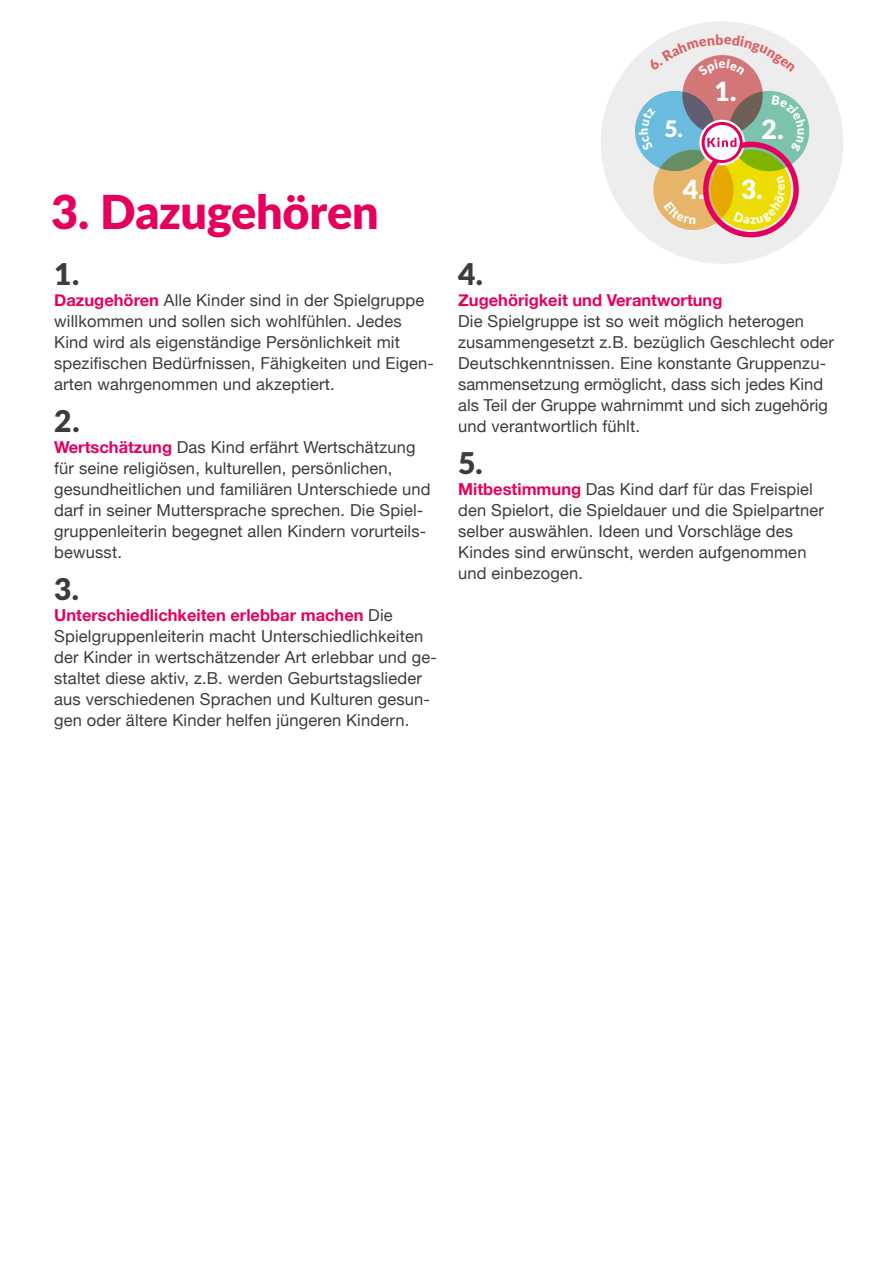
<style>
.page{position:relative;width:893px;height:1263px;background:#fff}
.page>*{position:absolute;margin:0;border:0;box-sizing:border-box;transform-origin:0 0}
.t1{font:900 46.8px "Lato";letter-spacing:-.01em;color:#e6005d}
.t2{font:900 30px "Lato";color:#3c3c3b}
.t3{font:900 26.55px "Lato";color:#fff}
.t4{font:900 22.65px "Lato";color:#fff}
.t5{font:16.5px/21px "Helvetica Neue";letter-spacing:.01em;color:#3c3c3b}
.t6{font:700 16.5px "Helvetica Neue";color:#e6005d}
.s1{font-weight:700;color:#e6005d}
</style>
<div class="page">
<div style="left:601px;top:21px;width:242px;height:243px;background:#ededed;border-radius:50%"></div>
<svg style="left:729px;top:91px;width:80px;height:80px"></svg>
<svg style="left:682px;top:55px;width:81px;height:80px;background:#ba7170"></svg>
<svg style="left:635px;top:91px;width:80px;height:80px;background:#68a8c7"></svg>
<svg style="left:653px;top:150px;width:81px;height:80px;background:#cda469"></svg>
<svg style="left:711px;top:150px;width:80px;height:80px;background:#cfc001"></svg>
<svg style="left:699px;top:120px;width:46px;height:45px"></svg>
<div style="left:703px;top:142px;width:96px;height:95px;border:5px solid #e6005d;border-radius:50%"></div>
<svg style="left:703px;top:123px;width:38px;height:38px"></svg>
<div style="left:702px;top:122px;width:41px;height:41px;border:3px solid #e6005d;border-radius:50%"></div>
<svg style="left:707px;top:137px;width:29px;height:10px"></svg>
<div style="left:734px;top:176px;width:51px;height:48px;background:#eddc00"></div>
<svg style="left:664px;top:201px;width:32px;height:23px"></svg>
<svg style="left:772px;top:95px;width:34px;height:56px;background:#86c3b1"></svg>
<svg style="left:639px;top:107px;width:17px;height:44px"></svg>
<svg style="left:650px;top:42px;width:108px;height:34px"></svg>
<h1 class="t1" style="left:51px;top:177px;width:329px">3. Dazugehören</h1>
<h2 class="t2" style="left:54px;top:251px;width:27px">1.</h2>
<p class="t5" style="left:54px;top:291px;width:381px"><span class="s1">Dazugehören</span> Alle Kinder sind in der Spielgruppe willkommen und sollen sich wohlfühlen. Jedes Kind wird als eigenständige Persönlichkeit mit spezifischen Bedürfnissen, Fähigkeiten und Eigen&shy;arten wahrgenommen und akzeptiert.</p>
<h2 class="t2" style="left:54px;top:398px;width:27px">2.</h2>
<p class="t5" style="left:54px;top:438px;width:378px"><span class="s1">Wertschätzung</span> Das Kind erfährt Wertschätzung für seine religiösen, kulturellen, persönlichen, gesundheitlichen und familiären Unterschiede und darf in seiner Muttersprache sprechen. Die Spiel&shy;gruppenleiterin begegnet allen Kindern vorurteils&shy;bewusst.</p>
<h2 class="t2" style="left:54px;top:566px;width:26px">3.</h2>
<p class="t5" style="left:54px;top:606px;width:384px"><span class="s1">Unterschiedlichkeiten erlebbar machen</span> Die Spielgruppenleiterin macht Unterschiedlichkeiten der Kinder in wertschätzender Art erlebbar und ge&shy;staltet diese aktiv, z.B. werden Geburtstagslieder aus verschiedenen Sprachen und Kulturen gesun&shy;gen oder ältere Kinder helfen jüngeren Kindern.</p>
<h3 class="t3" style="left:714px;top:72px;width:24px">1.</h3>
<h3 class="t4" style="left:664px;top:111px;width:20px">5.</h3>
<h3 class="t3" style="left:761px;top:109px;width:24px">2.</h3>
<h3 class="t3" style="left:683px;top:170px;width:82px">4. 3.</h3>
<h2 class="t2" style="left:458px;top:251px;width:26px">4.</h2>
<p class="t6" style="left:458px;top:287px;width:266px">Zugehörigkeit und Verantwortung</p>
<p class="t5" style="left:458px;top:312px;width:377px">Die Spielgruppe ist so weit möglich heterogen zusammengesetzt z.B. bezüglich Geschlecht oder Deutschkenntnissen. Eine konstante Gruppenzu&shy;sammensetzung ermöglicht, dass sich jedes Kind als Teil der Gruppe wahrnimmt und sich zugehörig und verantwortlich fühlt.</p>
<h2 class="t2" style="left:458px;top:440px;width:26px">5.</h2>
<p class="t5" style="left:458px;top:480px;width:367px"><span class="s1">Mitbestimmung</span> Das Kind darf für das Freispiel den Spielort, die Spieldauer und die Spielpartner selber auswählen. Ideen und Vorschläge des Kindes sind erwünscht, werden aufgenommen und einbezogen.</p>
</div>
